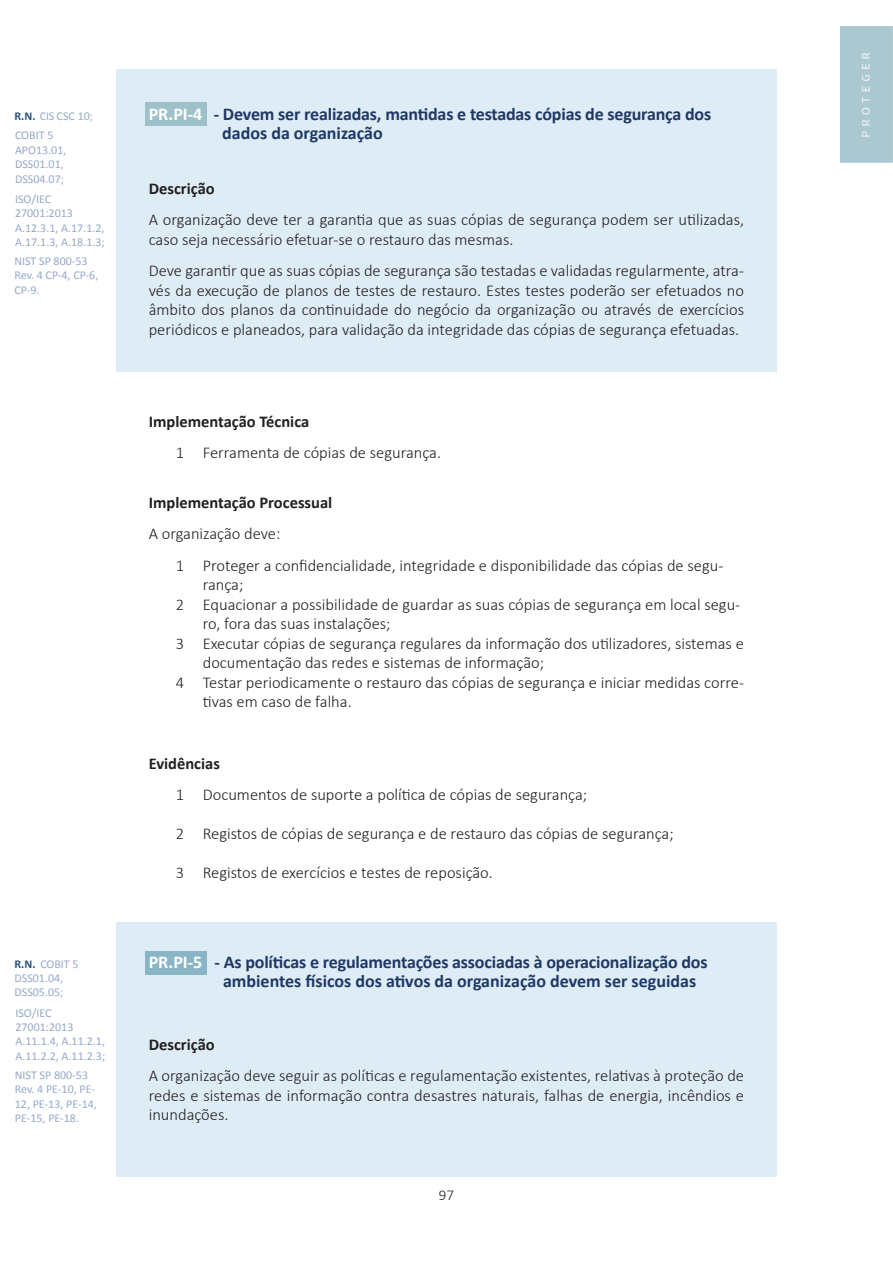
<style>
.page{position:relative;width:893px;height:1263px;background:#fff}
.page>*{position:absolute;margin:0;border:0;box-sizing:border-box;transform-origin:0 0}
.Heading_4{font:700 18px "Calibri";letter-spacing:-.01em;color:#1f3864}
.Heading_4-2{font:700 18px "Calibri";color:#fff}
.capitulo{font:300 16.5px/19.5px "Calibri";color:#231f20;text-align:justify}
.List_Paragraph{font:300 16.5px/19.5px "Calibri";color:#231f20}
.capitulo-2{font:700 16.5px "Calibri";color:#231f20}
.t1{font:300 15px "Calibri";color:#231f20}
.Revision_wrd_1{font:12px/14.4px "Calibri";color:#96a9c8}
.s1{font-weight:700;color:#26547b}
</style>
<div class="page">
<div style="left:116px;top:70px;width:661px;height:302px;background:#deecf6"></div>
<div style="left:146px;top:103px;width:61px;height:23px;background:#9ec0c9"></div>
<div style="left:116px;top:923px;width:661px;height:254px;background:#deecf6"></div>
<div style="left:840px;top:27px;width:53px;height:135px;background:#abc7d0"></div>
<p class="Revision_wrd_1" style="left:14px;top:109px;width:80px"><span class="s1">R.N.</span> CIS CSC 10;</p>
<p class="Revision_wrd_1" style="left:15px;top:128px;width:53px">COBIT 5<br>APO13.01,<br>DSS01.01,<br>DSS04.07;</p>
<p class="Revision_wrd_1" style="left:15px;top:192px;width:91px">ISO/IEC<br>27001:2013<br>A.12.3.1, A.17.1.2,<br>A.17.1.3, A.18.1.3;</p>
<p class="Revision_wrd_1" style="left:14px;top:254px;width:85px">NIST SP 800-53<br>Rev. 4 CP-4, CP-6,<br>CP-9.</p>
<p class="Revision_wrd_1" style="left:14px;top:957px;width:66px"><span class="s1">R.N.</span> COBIT 5</p>
<p class="Revision_wrd_1" style="left:14px;top:970px;width:50px">DSS01.04,<br>DSS05.05;</p>
<p class="Revision_wrd_1" style="left:15px;top:1005px;width:91px">ISO/IEC<br>27001:2013<br>A.11.1.4, A.11.2.1,<br>A.11.2.2, A.11.2.3;</p>
<p class="Revision_wrd_1" style="left:15px;top:1068px;width:84px">NIST SP 800-53<br>Rev. 4 PE-10, PE-<br>12, PE-13, PE-14,<br>PE-15, PE-18.</p>
<p class="Heading_4-2" style="left:149px;top:102px;width:55px">PR.PI-4</p>
<p class="Heading_4" style="left:214px;top:103px;width:499px">- Devem ser realizadas, mantidas e testadas cópias de segurança dos</p>
<p class="Heading_4" style="left:222px;top:122px;width:162px">dados da organização</p>
<p class="capitulo-2" style="left:149px;top:178px;width:67px">Descrição</p>
<p class="capitulo" style="left:149px;top:209px;width:597px">A organização deve ter a garantia que as suas cópias de segurança podem ser utilizadas, caso seja necessário efetuar-se o restauro das mesmas.</p>
<p class="capitulo" style="left:149px;top:260px;width:597px">Deve garantir que as suas cópias de segurança são testadas e validadas regularmente, atra&shy;vés da execução de planos de testes de restauro. Estes testes poderão ser efetuados no âmbito dos planos da continuidade do negócio da organização ou através de exercícios periódicos e planeados, para validação da integridade das cópias de segurança efetuadas.</p>
<p class="capitulo-2" style="left:149px;top:411px;width:162px">Implementação Técnica</p>
<p class="List_Paragraph" style="left:176px;top:442px;width:267px">1 Ferramenta de cópias de segurança.</p>
<p class="capitulo-2" style="left:149px;top:492px;width:185px">Implementação Processual</p>
<p class="capitulo" style="left:149px;top:523px;width:133px">A organização deve:</p>
<p class="List_Paragraph" style="left:203px;top:555px;width:522px;text-indent:-27px">1 Proteger a confidencialidade, integridade e disponibilidade das cópias de segu&shy;rança;</p>
<p class="List_Paragraph" style="left:203px;top:594px;width:539px;text-indent:-27px">2 Equacionar a possibilidade de guardar as suas cópias de segurança em local segu&shy;ro, fora das suas instalações;</p>
<p class="List_Paragraph" style="left:203px;top:633px;width:543px;text-indent:-27px">3 Executar cópias de segurança regulares da informação dos utilizadores, sistemas e documentação das redes e sistemas de informação;</p>
<p class="List_Paragraph" style="left:203px;top:672px;width:543px;text-indent:-27px">4 Testar periodicamente o restauro das cópias de segurança e iniciar medidas corre&shy;tivas em caso de falha.</p>
<p class="capitulo-2" style="left:149px;top:753px;width:73px">Evidências</p>
<p class="List_Paragraph" style="left:176px;top:784px;width:413px">1 Documentos de suporte a política de cópias de segurança;</p>
<p class="List_Paragraph" style="left:176px;top:823px;width:499px">2 Registos de cópias de segurança e de restauro das cópias de segurança;</p>
<p class="List_Paragraph" style="left:176px;top:862px;width:319px">3 Registos de exercícios e testes de reposição.</p>
<p class="Heading_4-2" style="left:149px;top:951px;width:55px">PR.PI-5</p>
<p class="Heading_4" style="left:215px;top:950px;width:495px">- As políticas e regulamentações associadas à operacionalização dos</p>
<p class="Heading_4" style="left:223px;top:969px;width:475px">ambientes físicos dos ativos da organização devem ser seguidas</p>
<p class="capitulo-2" style="left:149px;top:1034px;width:67px">Descrição</p>
<p class="capitulo" style="left:149px;top:1065px;width:597px">A organização deve seguir as políticas e regulamentação existentes, relativas à proteção de redes e sistemas de informação contra desastres naturais, falhas de energia, incêndios e inundações.</p>
<p class="t1" style="left:439px;top:1185px;width:17px">97</p>
</div>
